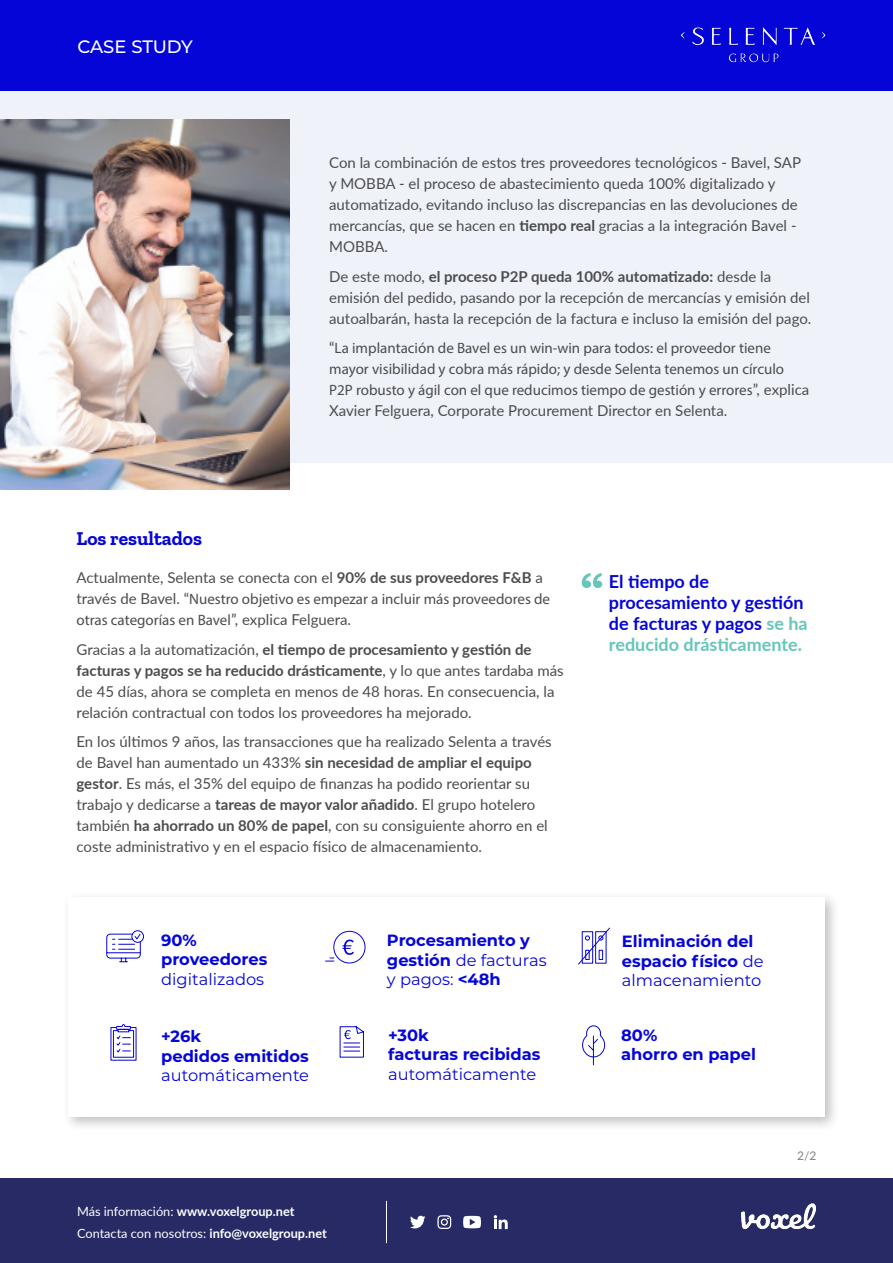
<style>
.page{position:relative;width:893px;height:1263px;background:#fff}
.page>*{position:absolute;margin:0;border:0;box-sizing:border-box;transform-origin:0 0}
.Subtítulos{font:700 19.5px "Zilla Slab";color:#0505d8}
.t1{font:700 18px/21px "Lato";color:#0505d8}
.t2{font:500 18px "Montserrat";letter-spacing:-.01em;color:#fff}
.t3{font:700 16.35px/19.5px "Montserrat";color:#0505d8}
.t4{font:15px/21px "Lato";color:#4b4c4d}
.t5{font:15px/21px "Myriad Pro";color:#4b4c4d}
.t6{font:12.75px "Lato";color:#fff}
.t7{font:700 12.75px "Lato";color:#fff}
.t8{font:12px "Lato";color:#808285}
.s1{font-weight:700}
.s2{font-family:"Lato"}
.s3{font-family:"Lato";font-weight:700}
.s4{color:#65c6b9}
.s5{font-weight:400}
</style>
<div class="page">
<div style="left:62px;top:891px;width:778px;height:240px;background:#231f20;opacity:.28"></div>
<div style="left:68px;top:897px;width:757px;height:219px;background:#fff"></div>
<div style="left:0;top:85px;width:893px;height:377px;background:#eff2f9"></div>
<div style="left:0;top:1179px;width:893px;height:84px;background:#272a65"></div>
<svg style="left:494px;top:1215px;width:14px;height:14px"></svg>
<svg style="left:410px;top:1216px;width:15px;height:12px"></svg>
<svg style="left:437px;top:1215px;width:14px;height:14px"></svg>
<svg style="left:463px;top:1216px;width:18px;height:12px"></svg>
<hr style="left:386px;top:1201px;width:1px;height:42px;background:#fff">
<div style="left:333px;top:931px;width:32px;height:32px;border:1px solid #0505d8;border-radius:50%"></div>
<svg style="left:342px;top:939px;width:12px;height:16px"></svg>
<svg style="left:326px;top:957px;width:8px;height:5px"></svg>
<svg style="left:339px;top:1026px;width:25px;height:32px"></svg>
<svg style="left:106px;top:930px;width:38px;height:32px"></svg>
<svg style="left:582px;top:573px;width:20px;height:15px"></svg>
<div style="left:0;top:0;width:893px;height:90px;background:#0505d8"></div>
<svg style="left:110px;top:1024px;width:27px;height:37px"></svg>
<svg style="left:582px;top:1025px;width:23px;height:41px"></svg>
<img style="left:0;top:119px;width:289px;height:370px">
<svg style="left:578px;top:927px;width:32px;height:38px"></svg>
<img style="left:669px;top:27px;width:169px;height:64px">
<img style="left:741px;top:1203px;width:75px;height:26px">
<p class="t2" style="left:77px;top:34px;width:117px">CASE STUDY</p>
<p class="t4" style="left:329px;top:152px;width:473px">Con la combinación de estos tres proveedores tecnológicos - Bavel, SAP y MOBBA - el proceso de abastecimiento queda 100% digitalizado y automatizado, evitando incluso las discrepancias en las devoluciones de mercancías, que se hacen en <span class="s1">tiempo real</span> gracias a la integración Bavel - MOBBA.</p>
<p class="t4" style="left:329px;top:265px;width:484px">De este modo, <span class="s1">el proceso P2P queda 100% automatizado:</span> desde la emisión del pedido, pasando por la recepción de mercancías y emisión del autoalbarán, hasta la recepción de la factura e incluso la emisión del pago.</p>
<p class="t5" style="left:329px;top:338px;width:482px"><span class="s2">“</span>La implantación de Bavel es un win-win para todos: el proveedor tiene mayor visibilidad y cobra más rápido; y desde Selenta tenemos un círculo P2P robusto y ágil con el que reducimos tiempo de gestión y errores<span class="s2">”, explica Xavier Felguera, Corporate Procurement Director en Selenta.</span></p>
<p class="Subtítulos" style="left:77px;top:527px;width:127px">Los resultados</p>
<p class="t5" style="left:77px;top:567px;width:475px"><span class="s2">Actualmente, Selenta se conecta con el</span> <span class="s3">90% de sus proveedores F&amp;B</span> <span class="s2">a través de Bavel. “</span>Nuestro objetivo es empezar a incluir más proveedores de otras categorías en Bavel<span class="s2">”, explica Felguera.</span></p>
<p class="t4" style="left:77px;top:638px;width:489px">Gracias a la automatización, <span class="s1">el tiempo de procesamiento y gestión de facturas y pagos se ha reducido drásticamente</span>, y lo que antes tardaba más de 45 días, ahora se completa en menos de 48 horas. En consecuencia, la relación contractual con todos los proveedores ha mejorado.</p>
<p class="t4" style="left:77px;top:730px;width:477px">En los últimos 9 años, las transacciones que ha realizado Selenta a través de Bavel han aumentado un 433% <span class="s1">sin necesidad de ampliar el equipo gestor</span>. Es más, el 35% del equipo de finanzas ha podido reorientar su trabajo y dedicarse a <span class="s1">tareas de mayor valor añadido</span>. El grupo hotelero también <span class="s1">ha ahorrado un 80% de papel</span>, con su consiguiente ahorro en el coste administrativo y en el espacio físico de almacenamiento.</p>
<p class="t1" style="left:609px;top:570px;width:200px">El tiempo de procesamiento y gestión de facturas y pagos <span class="s4">se ha reducido drásticamente.</span></p>
<p class="t3" style="left:387px;top:930px;width:161px">Procesamiento y gestión <span class="s5">de facturas y pagos:</span> &lt;48h</p>
<p class="t3" style="left:161px;top:929px;width:108px">90% proveedores <span class="s5">digitalizados</span></p>
<p class="t3" style="left:622px;top:931px;width:143px">Eliminación del espacio físico <span class="s5">de almacenamiento</span></p>
<p class="t3" style="left:161px;top:1026px;width:149px">+26k<br>pedidos emitidos <span class="s5">automáticamente</span></p>
<p class="t7" style="left:77px;top:1202px;width:219px"><span class="s5">Más información:</span> www.voxelgroup.net</p>
<p class="t6" style="left:77px;top:1224px;width:251px">Contacta con nosotros: <span class="s1">info@voxelgroup.net</span></p>
<p class="t3" style="left:388px;top:1024px;width:154px">+30k<br>facturas recibidas <span class="s5">automáticamente</span></p>
<p class="t3" style="left:621px;top:1024px;width:136px">80%<br>ahorro en papel</p>
<p class="t8" style="left:797px;top:1147px;width:21px">2/2</p>
</div>
